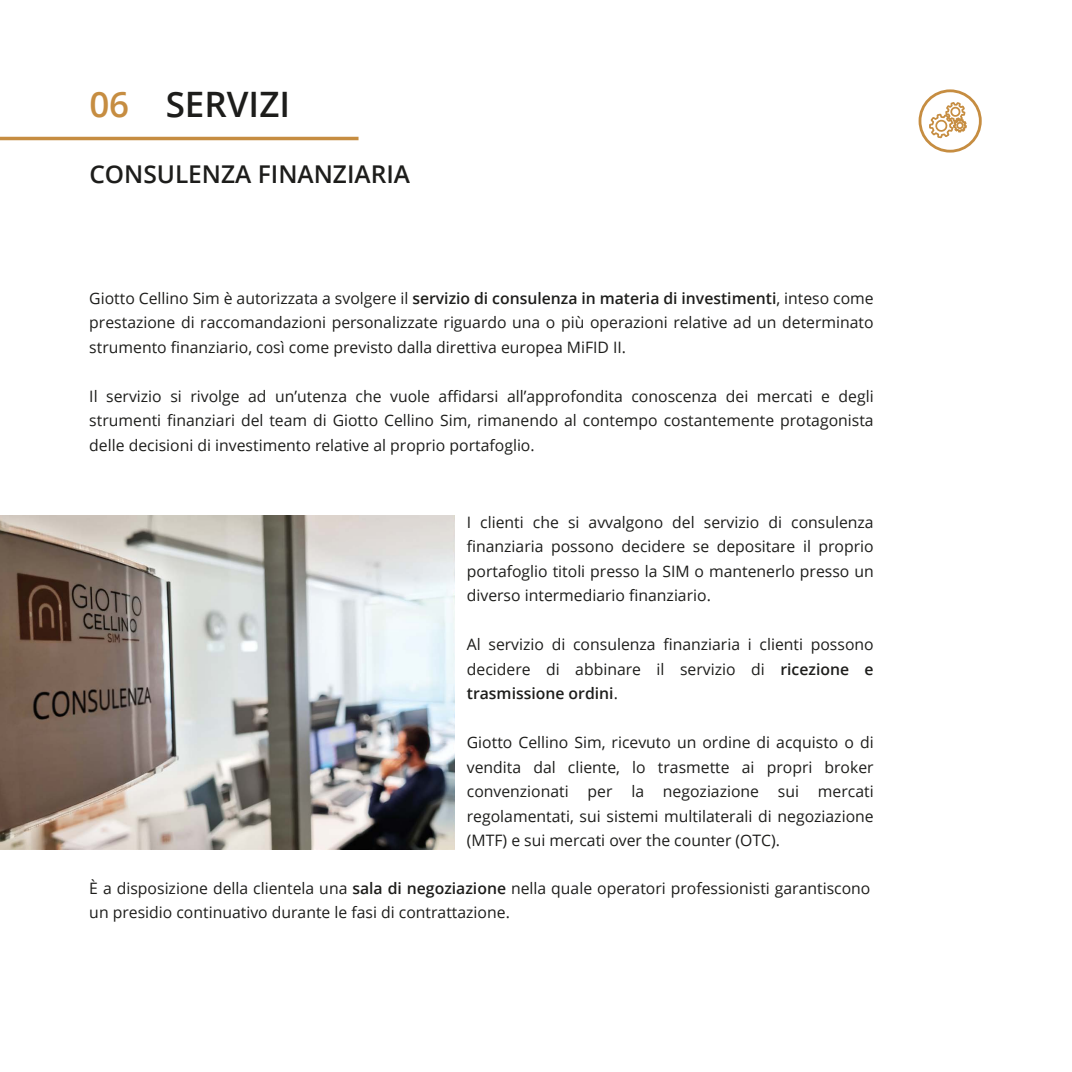
<style>
.page{position:relative;width:1072px;height:1072px;background:#fff}
.page>*{position:absolute;margin:0;border:0;box-sizing:border-box;transform-origin:0 0}
.t1{font:600 35px "Open Sans";color:#1d1d1b}
.t2{font:600 24.5px "Open Sans";color:#1d1d1b}
.t3{font:15.75px/24.5px "Open Sans";color:#1d1d1b;text-align:justify}
.s1{color:#c68d41}
.s2{font-weight:600}
</style>
<div class="page">
<img style="left:0;top:515px;width:454px;height:334px">
<hr style="left:0;top:137px;width:358px;height:3px;background:#c68d41">
<div style="left:918px;top:89px;width:63px;height:64px;border:3px solid #c68d41;border-radius:50%"></div>
<svg style="left:928px;top:90px;width:40px;height:49px"></svg>
<h1 class="t1" style="left:89px;top:80px;width:202px"><span class="s1">06</span> SERVIZI</h1>
<h2 class="t2" style="left:89px;top:158px;width:322px">CONSULENZA FINANZIARIA</h2>
<p class="t3" style="left:89px;top:285px;width:786px">Giotto Cellino Sim è autorizzata a svolgere il <span class="s2">servizio di consulenza in materia di investimenti</span>, inteso come prestazione di raccomandazioni personalizzate riguardo una o più operazioni relative ad un determinato strumento finanziario, così come previsto dalla direttiva europea MiFID II.</p>
<p class="t3" style="left:89px;top:383px;width:786px">Il servizio si rivolge ad un’utenza che vuole affidarsi all’approfondita conoscenza dei mercati e degli strumenti finanziari del team di Giotto Cellino Sim, rimanendo al contempo costantemente protagonista delle decisioni di investimento relative al proprio portafoglio.</p>
<p class="t3" style="left:467px;top:509px;width:408px">I clienti che si avvalgono del servizio di consulenza finanziaria possono decidere se depositare il proprio portafoglio titoli presso la SIM o mantenerlo presso un diverso intermediario finanziario.</p>
<p class="t3" style="left:467px;top:632px;width:408px">Al servizio di consulenza finanziaria i clienti possono decidere di abbinare il servizio di <span class="s2">ricezione e trasmissione ordini</span>.</p>
<p class="t3" style="left:467px;top:730px;width:408px">Giotto Cellino Sim, ricevuto un ordine di acquisto o di vendita dal cliente, lo trasmette ai propri broker convenzionati per la negoziazione sui mercati regolamentati, sui sistemi multilaterali di negoziazione (MTF) e sui mercati over the counter (OTC).</p>
<p class="t3" style="left:89px;top:875px;width:782px">È a disposizione della clientela una <span class="s2">sala di negoziazione</span> nella quale operatori professionisti garantiscono un presidio continuativo durante le fasi di contrattazione.</p>
</div>
